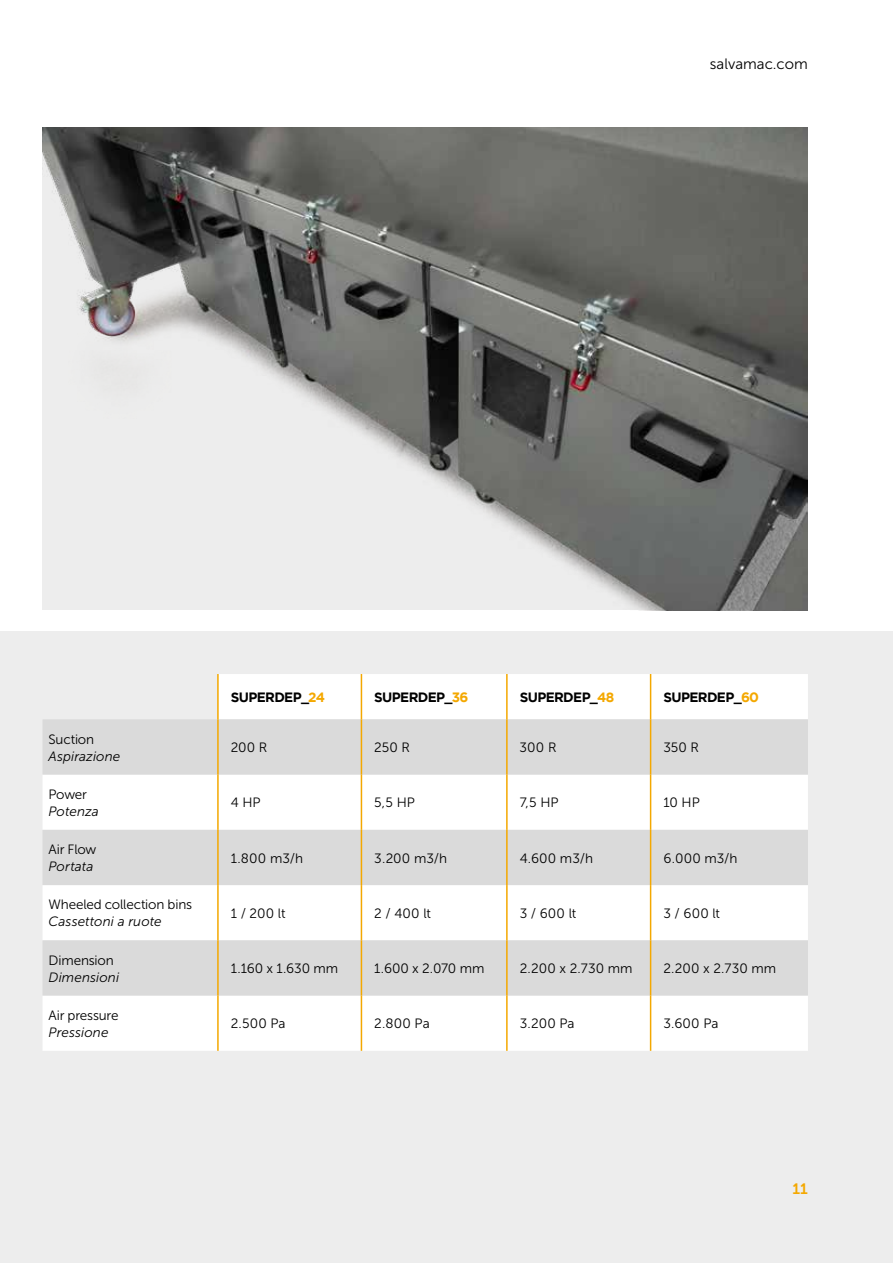
<style>
.page{position:relative;width:893px;height:1263px;background:#fff}
.page>*{position:absolute;margin:0;border:0;box-sizing:border-box;transform-origin:0 0}
.t1{font:15px "Museo Sans 300";color:#000}
.t2{font:15px "Museo Sans 700";color:#f4a800}
.t3{font:13.5px "Museo Sans 300";letter-spacing:-.005em;color:#000}
.t4{font:italic 13.5px "Museo Sans 300";letter-spacing:.005em;color:#000}
.t5{font:700 13.5px "Gotham";letter-spacing:-.045em;color:#000}
.s1{color:#f4a800}
</style>
<div class="page">
<div style="left:0;top:631px;width:893px;height:632px;background:#ededed"></div>
<svg style="left:43px;top:674px;width:765px;height:377px;background:#fcfcfc"></svg>
<svg style="left:43px;top:719px;width:765px;height:276px;background:#e8e8e8"></svg>
<hr style="left:217px;top:674px;width:2px;height:45px;background:#f4a800">
<hr style="left:361px;top:674px;width:1px;height:45px;background:#f4a800">
<hr style="left:506px;top:674px;width:2px;height:45px;background:#f4a800">
<hr style="left:217px;top:719px;width:2px;height:56px;background:#f4a800">
<hr style="left:361px;top:719px;width:1px;height:56px;background:#f4a800">
<hr style="left:506px;top:719px;width:2px;height:56px;background:#f4a800">
<hr style="left:217px;top:775px;width:2px;height:55px;background:#f4a800">
<hr style="left:361px;top:775px;width:1px;height:55px;background:#f4a800">
<hr style="left:506px;top:775px;width:2px;height:55px;background:#f4a800">
<hr style="left:217px;top:830px;width:2px;height:55px;background:#f4a800">
<hr style="left:361px;top:830px;width:1px;height:55px;background:#f4a800">
<hr style="left:506px;top:830px;width:2px;height:55px;background:#f4a800">
<hr style="left:217px;top:885px;width:2px;height:55px;background:#f4a800">
<hr style="left:361px;top:885px;width:1px;height:55px;background:#f4a800">
<hr style="left:506px;top:885px;width:2px;height:55px;background:#f4a800">
<hr style="left:217px;top:940px;width:2px;height:55px;background:#f4a800">
<hr style="left:361px;top:940px;width:1px;height:55px;background:#f4a800">
<hr style="left:506px;top:940px;width:2px;height:55px;background:#f4a800">
<hr style="left:217px;top:995px;width:2px;height:56px;background:#f4a800">
<hr style="left:361px;top:995px;width:1px;height:56px;background:#f4a800">
<hr style="left:506px;top:995px;width:2px;height:56px;background:#f4a800">
<hr style="left:650px;top:674px;width:1px;height:45px;background:#f4a800">
<hr style="left:650px;top:719px;width:1px;height:56px;background:#f4a800">
<hr style="left:650px;top:775px;width:1px;height:55px;background:#f4a800">
<hr style="left:650px;top:830px;width:1px;height:55px;background:#f4a800">
<hr style="left:650px;top:885px;width:1px;height:55px;background:#f4a800">
<hr style="left:650px;top:940px;width:1px;height:55px;background:#f4a800">
<hr style="left:650px;top:995px;width:1px;height:56px;background:#f4a800">
<img style="left:43px;top:128px;width:765px;height:482px">
<p class="t1" style="left:710px;top:56px;width:100px">salvamac.com</p>
<p class="t3" style="left:49px;top:732px;width:47px">Suction</p>
<p class="t4" style="left:49px;top:749px;width:73px">Aspirazione</p>
<p class="t3" style="left:49px;top:787px;width:40px">Power</p>
<p class="t4" style="left:49px;top:804px;width:52px">Potenza</p>
<p class="t3" style="left:49px;top:842px;width:49px">Air Flow</p>
<p class="t4" style="left:49px;top:859px;width:47px">Portata</p>
<p class="t3" style="left:49px;top:897px;width:145px">Wheeled collection bins</p>
<p class="t4" style="left:49px;top:914px;width:114px">Cassettoni a ruote</p>
<p class="t3" style="left:49px;top:953px;width:67px">Dimension</p>
<p class="t4" style="left:49px;top:969px;width:72px">Dimensioni</p>
<p class="t3" style="left:49px;top:1008px;width:71px">Air pressure</p>
<p class="t4" style="left:49px;top:1025px;width:61px">Pressione</p>
<p class="t5" style="left:231px;top:689px;width:96px">SUPERDEP_<span class="s1">24</span></p>
<p class="t5" style="left:374px;top:689px;width:96px">SUPERDEP_<span class="s1">36</span></p>
<p class="t5" style="left:520px;top:689px;width:96px">SUPERDEP_<span class="s1">48</span></p>
<p class="t5" style="left:663px;top:689px;width:97px">SUPERDEP_<span class="s1">60</span></p>
<p class="t3" style="left:231px;top:740px;width:38px">200 R</p>
<p class="t3" style="left:374px;top:740px;width:37px">250 R</p>
<p class="t3" style="left:520px;top:740px;width:38px">300 R</p>
<p class="t3" style="left:663px;top:740px;width:37px">350 R</p>
<p class="t3" style="left:231px;top:795px;width:31px">4 HP</p>
<p class="t3" style="left:374px;top:795px;width:42px">5,5 HP</p>
<p class="t3" style="left:520px;top:795px;width:40px">7,5 HP</p>
<p class="t3" style="left:663px;top:795px;width:38px">10 HP</p>
<p class="t3" style="left:231px;top:851px;width:74px">1.800 m3/h</p>
<p class="t3" style="left:374px;top:851px;width:74px">3.200 m3/h</p>
<p class="t3" style="left:520px;top:851px;width:75px">4.600 m3/h</p>
<p class="t3" style="left:663px;top:851px;width:76px">6.000 m3/h</p>
<p class="t3" style="left:231px;top:906px;width:56px">1 / 200 lt</p>
<p class="t3" style="left:374px;top:906px;width:58px">2 / 400 lt</p>
<p class="t3" style="left:520px;top:906px;width:58px">3 / 600 lt</p>
<p class="t3" style="left:663px;top:906px;width:58px">3 / 600 lt</p>
<p class="t3" style="left:231px;top:961px;width:109px">1.160 x 1.630 mm</p>
<p class="t3" style="left:374px;top:961px;width:112px">1.600 x 2.070 mm</p>
<p class="t3" style="left:520px;top:961px;width:114px">2.200 x 2.730 mm</p>
<p class="t3" style="left:663px;top:961px;width:114px">2.200 x 2.730 mm</p>
<p class="t3" style="left:231px;top:1016px;width:56px">2.500 Pa</p>
<p class="t3" style="left:374px;top:1016px;width:57px">2.800 Pa</p>
<p class="t3" style="left:520px;top:1016px;width:56px">3.200 Pa</p>
<p class="t3" style="left:663px;top:1016px;width:57px">3.600 Pa</p>
<p class="t2" style="left:793px;top:1181px;width:17px">11</p>
</div>
